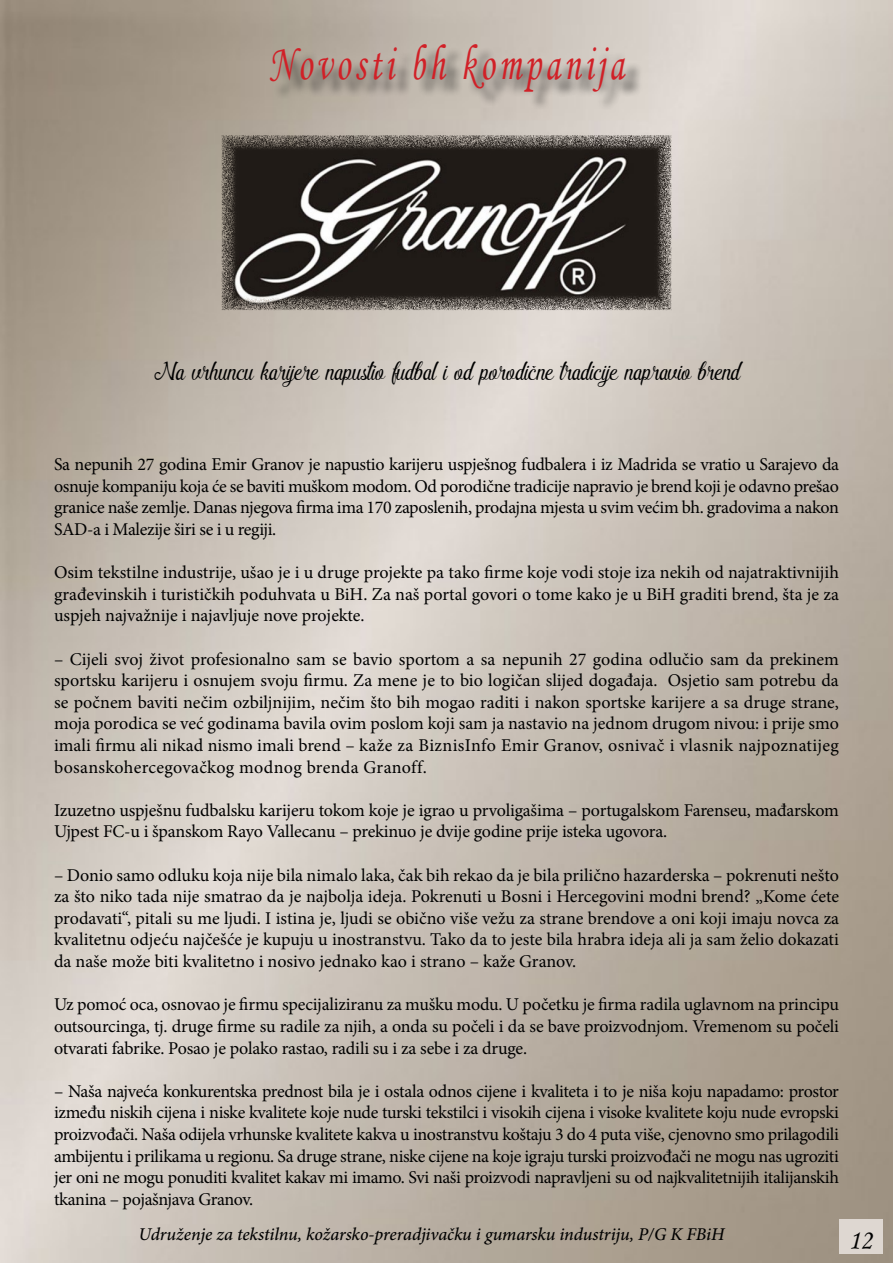
<style>
.page{position:relative;width:893px;height:1263px;background:#fff}
.page>*{position:absolute;margin:0;border:0;box-sizing:border-box;transform-origin:0 0}
.t1{font:50.7px "Monotype Corsiva";letter-spacing:.11em;color:#d12027;scale:.71 1}
.t2{font:27px "Monotype Corsiva";color:#000}
.t3{font:21px "Pamega Script";color:#000}
.t4{font:18px/21.6px "Minion Pro";letter-spacing:-.01em;color:#000;text-align:justify}
.t5{font:italic 500 18px "Minion Pro";letter-spacing:-.01em;color:#000}
</style>
<div class="page">
<div style="left:840px;top:1219px;width:43px;height:35px;background:#ded7d1"></div>
<div style="left:273px;top:47px;width:370px;height:63px;background:#000;opacity:.64"></div>
<img style="left:201px;top:115px;width:491px;height:216px">
<h1 class="t1" style="left:269px;top:33px;width:502px">Novosti bh kompanija</h1>
<p class="t3" style="left:154px;top:358px;width:587px">Na vrhuncu karijere napustio fudbal i od porodične tradicije napravio brend</p>
<p class="t4" style="left:54px;top:454px;width:787px">Sa nepunih 27 godina Emir Granov je napustio karijeru uspješnog fudbalera i iz Madrida se vratio u Sarajevo da osnuje kompaniju koja će se baviti muškom modom. Od porodične tradicije napravio je brend koji je odavno prešao granice naše zemlje. Danas njegova firma ima 170 zaposlenih, prodajna mjesta u svim većim bh. gradovima a nakon SAD-a i Malezije širi se i u regiji.</p>
<p class="t4" style="left:54px;top:562px;width:787px">Osim tekstilne industrije, ušao je i u druge projekte pa tako firme koje vodi stoje iza nekih od najatraktivnijih građevinskih i turističkih poduhvata u BiH. Za naš portal govori o tome kako je u BiH graditi brend, šta je za uspjeh najvažnije i najavljuje nove projekte.</p>
<p class="t4" style="left:54px;top:648px;width:786px">– Cijeli svoj život profesionalno sam se bavio sportom a sa nepunih 27 godina odlučio sam da prekinem sportsku karijeru i osnujem svoju firmu. Za mene je to bio logičan slijed događaja. Osjetio sam potrebu da se počnem baviti nečim ozbiljnijim, nečim što bih mogao raditi i nakon sportske karijere a sa druge strane, moja porodica se već godinama bavila ovim poslom koji sam ja nastavio na jednom drugom nivou: i prije smo imali firmu ali nikad nismo imali brend – kaže za BiznisInfo Emir Granov, osnivač i vlasnik najpoznatijeg bosanskohercegovačkog modnog brenda Granoff.</p>
<p class="t4" style="left:54px;top:799px;width:786px">Izuzetno uspješnu fudbalsku karijeru tokom koje je igrao u prvoligašima – portugalskom Farenseu, mađarskom<br>Ujpest FC-u i španskom Rayo Vallecanu – prekinuo je dvije godine prije isteka ugovora.</p>
<p class="t4" style="left:54px;top:864px;width:787px">– Donio samo odluku koja nije bila nimalo laka, čak bih rekao da je bila prilično hazarderska – pokrenuti nešto za što niko tada nije smatrao da je najbolja ideja. Pokrenuti u Bosni i Hercegovini modni brend? „Kome ćete prodavati“, pitali su me ljudi. I istina je, ljudi se obično više vežu za strane brendove a oni koji imaju novca za kvalitetnu odjeću najčešće je kupuju u inostranstvu. Tako da to jeste bila hrabra ideja ali ja sam želio dokazati da naše može biti kvalitetno i nosivo jednako kao i strano – kaže Granov.</p>
<p class="t4" style="left:54px;top:994px;width:786px">Uz pomoć oca, osnovao je firmu specijaliziranu za mušku modu. U početku je firma radila uglavnom na principu outsourcinga, tj. druge firme su radile za njih, a onda su počeli i da se bave proizvodnjom. Vremenom su počeli otvarati fabrike. Posao je polako rastao, radili su i za sebe i za druge.</p>
<p class="t4" style="left:54px;top:1080px;width:787px">– Naša najveća konkurentska prednost bila je i ostala odnos cijene i kvaliteta i to je niša koju napadamo: prostor između niskih cijena i niske kvalitete koje nude turski tekstilci i visokih cijena i visoke kvalitete koju nude evropski proizvođači. Naša odijela vrhunske kvalitete kakva u inostranstvu koštaju 3 do 4 puta više, cjenovno smo prilagodili ambijentu i prilikama u regionu. Sa druge strane, niske cijene na koje igraju turski proizvođači ne mogu nas ugroziti jer oni ne mogu ponuditi kvalitet kakav mi imamo. Svi naši proizvodi napravljeni su od najkvalitetnijih italijanskih tkanina – pojašnjava Granov.</p>
<p class="t5" style="left:139px;top:1222px;width:587px">Udruženje za tekstilnu, kožarsko-preradjivačku i gumarsku industriju, P/G K FBiH</p>
<h2 class="t2" style="left:848px;top:1223px;width:25px">12</h2>
</div>
